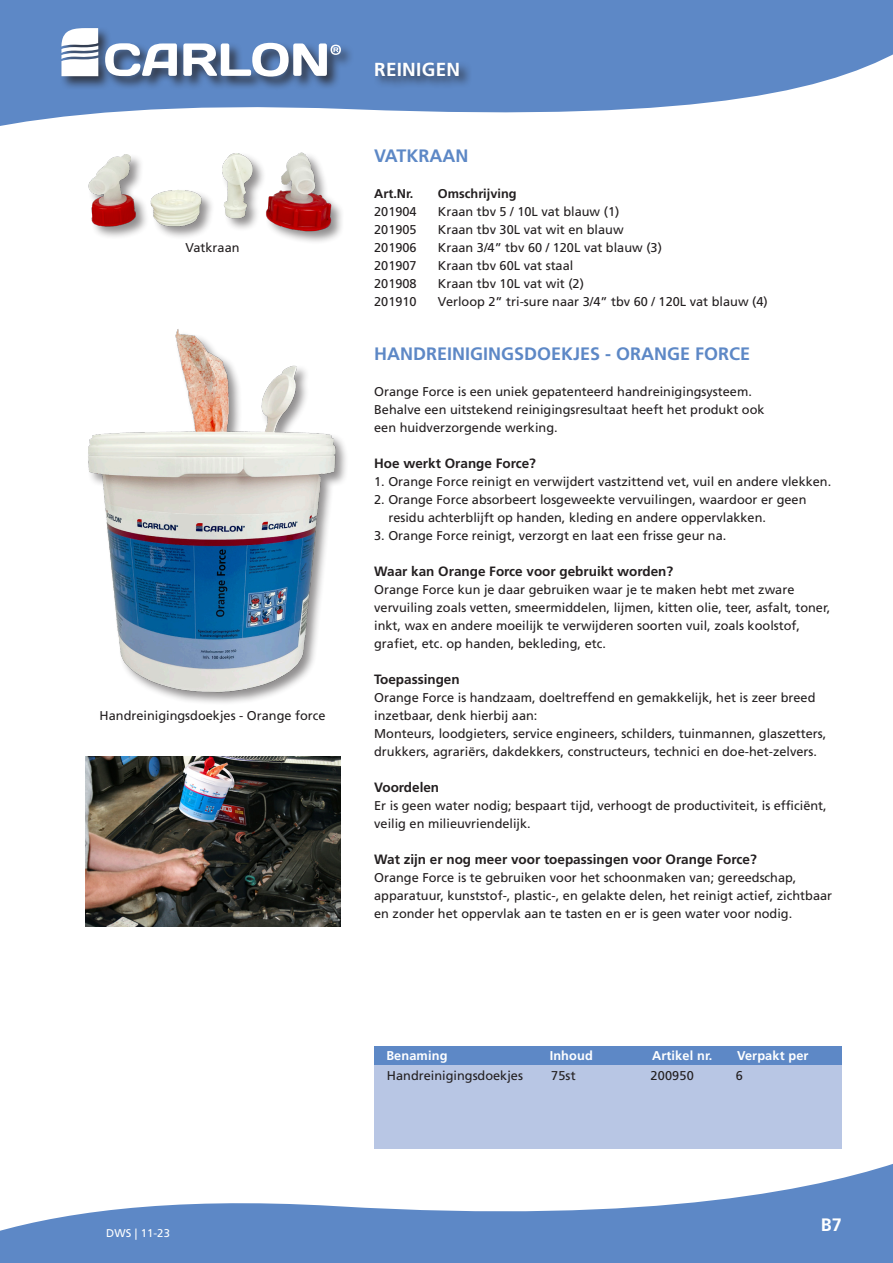
<style>
.page{position:relative;width:893px;height:1263px;background:#fff}
.page>*{position:absolute;margin:0;border:0;box-sizing:border-box;transform-origin:0 0}
.t1{font:700 18.9px "Frutiger LT Std";color:#fff}
.t2{font:700 18px "Frutiger LT Std";color:#5d88c6}
.t3{font:700 18px "Frutiger LT Std";color:#fff}
.t4{font:700 13.5px "Frutiger LT Std";color:#231f20}
.t5{font:12.75px/18px "Frutiger LT Std";color:#231f20}
.t6{font:700 12.75px "Frutiger LT Std";letter-spacing:.01em;color:#fff}
.t7{font:700 12.75px "Frutiger LT Std";color:#231f20}
.t8{font:11.25px "Frutiger LT Std";letter-spacing:.01em;color:#fff}
</style>
<div class="page">
<svg style="left:0;top:1164px;width:893px;height:99px;fill:#5d88c6"></svg>
<svg style="left:0;top:0;width:893px;height:126px;fill:#5d88c6"></svg>
<div style="left:373px;top:60px;width:100px;height:30px;background:#231f20;opacity:.75"></div>
<div style="left:60px;top:26px;width:294px;height:65px;background:#231f20;opacity:.75"></div>
<svg style="left:105px;top:43px;width:72px;height:33px"></svg>
<svg style="left:183px;top:43px;width:158px;height:34px"></svg>
<svg style="left:61px;top:28px;width:37px;height:48px"></svg>
<img style="left:88px;top:152px;width:252px;height:89px">
<img style="left:88px;top:329px;width:252px;height:392px">
<div style="left:374px;top:1046px;width:468px;height:102px;background:#b8c6e4"></div>
<div style="left:374px;top:1046px;width:468px;height:18px;background:#5d88c6"></div>
<img style="left:85px;top:756px;width:255px;height:170px">
<p class="t5" style="left:186px;top:239px;width:55px">Vatkraan</p>
<p class="t5" style="left:100px;top:707px;width:228px">Handreinigingsdoekjes - Orange force</p>
<p class="t1" style="left:374px;top:58px;width:12px">REINIGEN</p>
<p class="t2" style="left:374px;top:145px;width:96px">VATKRAAN</p>
<p class="t7" style="left:374px;top:186px;width:41px">Art.Nr.</p>
<p class="t7" style="left:438px;top:186px;width:80px">Omschrijving</p>
<p class="t5" style="left:374px;top:203px;width:44px">201904</p>
<p class="t5" style="left:438px;top:203px;width:183px">Kraan tbv 5 / 10L vat blauw (1)</p>
<p class="t5" style="left:374px;top:221px;width:44px">201905</p>
<p class="t5" style="left:438px;top:221px;width:187px">Kraan tbv 30L vat wit en blauw</p>
<p class="t5" style="left:374px;top:239px;width:44px">201906</p>
<p class="t5" style="left:438px;top:239px;width:225px">Kraan 3/4” tbv 60 / 120L vat blauw (3)</p>
<p class="t5" style="left:374px;top:257px;width:44px">201907</p>
<p class="t5" style="left:438px;top:257px;width:137px">Kraan tbv 60L vat staal</p>
<p class="t5" style="left:374px;top:275px;width:44px">201908</p>
<p class="t5" style="left:438px;top:275px;width:147px">Kraan tbv 10L vat wit (2)</p>
<p class="t5" style="left:374px;top:293px;width:44px">201910</p>
<p class="t5" style="left:438px;top:293px;width:331px">Verloop 2” tri-sure naar 3/4” tbv 60 / 120L vat blauw (4)</p>
<p class="t2" style="left:374px;top:343px;width:378px">HANDREINIGINGSDOEKJES - ORANGE FORCE</p>
<p class="t5" style="left:374px;top:383px;width:392px">Orange Force is een uniek gepatenteerd handreinigingsysteem.<br>Behalve een uitstekend reinigingsresultaat heeft het produkt ook een huidverzorgende werking.</p>
<p class="t4" style="left:374px;top:455px;width:163px">Hoe werkt Orange Force?</p>
<p class="t5" style="left:374px;top:473px;width:459px">1. Orange Force reinigt en verwijdert vastzittend vet, vuil en andere vlekken.</p>
<p class="t5" style="left:388px;top:491px;width:420px;text-indent:-14px">2. Orange Force absorbeert losgeweekte vervuilingen, waardoor er geen residu achterblijft op handen, kleding en andere oppervlakken.</p>
<p class="t5" style="left:374px;top:527px;width:354px">3. Orange Force reinigt, verzorgt en laat een frisse geur na.</p>
<p class="t4" style="left:374px;top:563px;width:301px">Waar kan Orange Force voor gebruikt worden?</p>
<p class="t5" style="left:374px;top:581px;width:458px">Orange Force kun je daar gebruiken waar je te maken hebt met zware vervuiling zoals vetten, smeermiddelen, lijmen, kitten olie, teer, asfalt, toner, inkt, wax en andere moeilijk te verwijderen soorten vuil, zoals koolstof, grafiet, etc. op handen, bekleding, etc.</p>
<p class="t4" style="left:374px;top:671px;width:87px">Toepassingen</p>
<p class="t5" style="left:374px;top:689px;width:443px">Orange Force is handzaam, doeltreffend en gemakkelijk, het is zeer breed inzetbaar, denk hierbij aan:</p>
<p class="t5" style="left:374px;top:725px;width:454px">Monteurs, loodgieters, service engineers, schilders, tuinmannen, glaszetters, drukkers, agrariërs, dakdekkers, constructeurs, technici en doe-het-zelvers.</p>
<p class="t4" style="left:374px;top:779px;width:67px">Voordelen</p>
<p class="t5" style="left:374px;top:797px;width:454px">Er is geen water nodig; bespaart tijd, verhoogt de productiviteit, is efficiënt, veilig en milieuvriendelijk.</p>
<p class="t4" style="left:374px;top:851px;width:384px">Wat zijn er nog meer voor toepassingen voor Orange Force?</p>
<p class="t5" style="left:374px;top:869px;width:459px">Orange Force is te gebruiken voor het schoonmaken van; gereedschap, apparatuur, kunststof-, plastic-, en gelakte delen, het reinigt actief, zichtbaar en zonder het oppervlak aan te tasten en er is geen water voor nodig.</p>
<p class="t6" style="left:386px;top:1048px;width:63px">Benaming</p>
<p class="t6" style="left:550px;top:1048px;width:45px">Inhoud</p>
<p class="t6" style="left:652px;top:1048px;width:62px">Artikel nr.</p>
<p class="t6" style="left:737px;top:1048px;width:73px">Verpakt per</p>
<p class="t5" style="left:387px;top:1067px;width:138px">Handreinigingsdoekjes</p>
<p class="t5" style="left:551px;top:1067px;width:26px">75st</p>
<p class="t5" style="left:651px;top:1067px;width:45px">200950</p>
<p class="t5" style="left:736px;top:1067px;width:9px">6</p>
<p class="t8" style="left:106px;top:1226px;width:65px">DWS | 11-23</p>
<p class="t3" style="left:821px;top:1214px;width:23px">B7</p>
</div>
